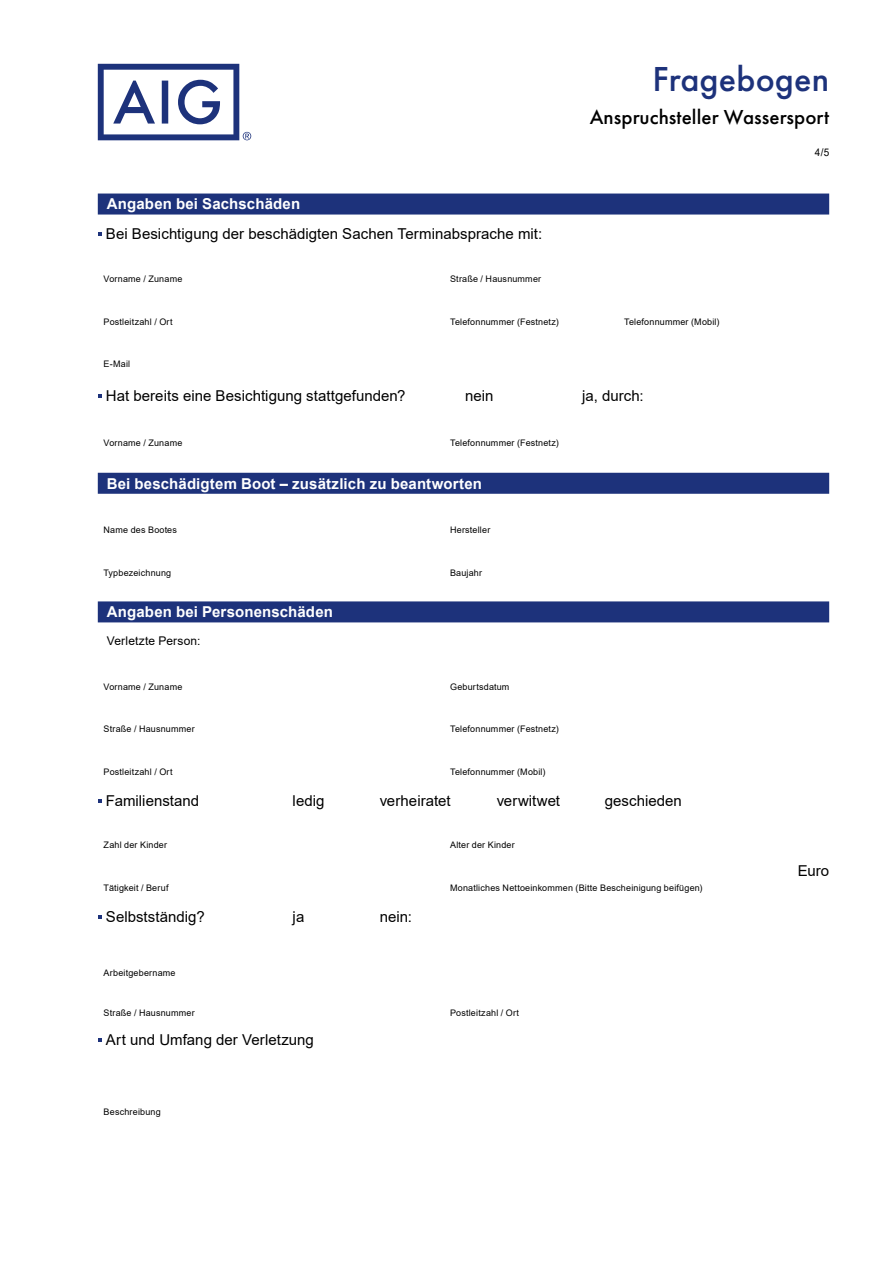
<style>
.page{position:relative;width:893px;height:1263px;background:#fff}
.page>*{position:absolute;margin:0;border:0;box-sizing:border-box;transform-origin:0 0}
.t1{font:500 36px "Futura PT";letter-spacing:.005em;color:#1d327b}
.t2{font:500 21px "Futura PT";letter-spacing:.005em;color:#000}
.t3{font:15px "Arial";letter-spacing:.005em;color:#000}
.t4{font:700 15px "Arial";letter-spacing:.01em;color:#fff}
.t5{font:12px "Arial";letter-spacing:.01em;color:#000}
.t6{font:10.5px "Arial";color:#000;scale:.95 1}
.t7{font:9px "Arial";letter-spacing:.02em;color:#000}
</style>
<div class="page">
<svg style="left:98px;top:64px;width:153px;height:76px"></svg>
<div style="left:98px;top:194px;width:731px;height:21px;background:#1d327b"></div>
<div style="left:98px;top:473px;width:731px;height:21px;background:#1d327b"></div>
<div style="left:98px;top:601px;width:731px;height:21px;background:#1d327b"></div>
<svg style="left:98px;top:232px;width:4px;height:4px"></svg>
<svg style="left:98px;top:394px;width:4px;height:4px"></svg>
<svg style="left:98px;top:799px;width:4px;height:4px"></svg>
<svg style="left:98px;top:915px;width:4px;height:4px"></svg>
<svg style="left:98px;top:1038px;width:4px;height:4px"></svg>
<h1 class="t1" style="left:653px;top:58px;width:178px">Fragebogen</h1>
<h2 class="t2" style="left:590px;top:105px;width:241px">Anspruchsteller Wassersport</h2>
<p class="t6" style="left:815px;top:145px;width:17px">4/5</p>
<h3 class="t4" style="left:107px;top:193px;width:195px">Angaben bei Sachschäden</h3>
<h3 class="t3" style="left:106px;top:223px;width:438px">Bei Besichtigung der beschädigten Sachen Terminabsprache mit:</h3>
<p class="t7" style="left:104px;top:272px;width:80px">Vorname / Zuname</p>
<p class="t7" style="left:450px;top:272px;width:93px">Straße / Hausnummer</p>
<p class="t7" style="left:104px;top:315px;width:71px">Postleitzahl / Ort</p>
<p class="t7" style="left:450px;top:315px;width:110px">Telefonnummer (Festnetz)</p>
<p class="t7" style="left:624px;top:315px;width:97px">Telefonnummer (Mobil)</p>
<p class="t7" style="left:104px;top:358px;width:28px">E-Mail</p>
<h3 class="t3" style="left:106px;top:386px;width:301px">Hat bereits eine Besichtigung stattgefunden?</h3>
<h3 class="t3" style="left:465px;top:386px;width:30px">nein</h3>
<h3 class="t3" style="left:582px;top:386px;width:63px">ja, durch:</h3>
<p class="t7" style="left:104px;top:436px;width:80px">Vorname / Zuname</p>
<p class="t7" style="left:450px;top:436px;width:110px">Telefonnummer (Festnetz)</p>
<h3 class="t4" style="left:107px;top:473px;width:377px">Bei beschädigtem Boot – zusätzlich zu beantworten</h3>
<p class="t7" style="left:104px;top:523px;width:75px">Name des Bootes</p>
<p class="t7" style="left:450px;top:523px;width:42px">Hersteller</p>
<p class="t7" style="left:104px;top:566px;width:69px">Typbezeichnung</p>
<p class="t7" style="left:450px;top:566px;width:34px">Baujahr</p>
<h3 class="t4" style="left:107px;top:601px;width:228px">Angaben bei Personenschäden</h3>
<h3 class="t5" style="left:107px;top:633px;width:95px">Verletzte Person:</h3>
<p class="t7" style="left:104px;top:680px;width:80px">Vorname / Zuname</p>
<p class="t7" style="left:450px;top:680px;width:61px">Geburtsdatum</p>
<p class="t7" style="left:104px;top:723px;width:93px">Straße / Hausnummer</p>
<p class="t7" style="left:450px;top:723px;width:110px">Telefonnummer (Festnetz)</p>
<p class="t7" style="left:104px;top:766px;width:71px">Postleitzahl / Ort</p>
<p class="t7" style="left:450px;top:766px;width:97px">Telefonnummer (Mobil)</p>
<h3 class="t3" style="left:106px;top:791px;width:95px">Familienstand</h3>
<h3 class="t3" style="left:293px;top:791px;width:33px">ledig</h3>
<h3 class="t3" style="left:380px;top:791px;width:72px">verheiratet</h3>
<h3 class="t3" style="left:497px;top:791px;width:65px">verwitwet</h3>
<h3 class="t3" style="left:605px;top:791px;width:79px">geschieden</h3>
<p class="t7" style="left:104px;top:838px;width:65px">Zahl der Kinder</p>
<p class="t7" style="left:450px;top:838px;width:66px">Alter der Kinder</p>
<p class="t7" style="left:104px;top:881px;width:66px">Tätigkeit / Beruf</p>
<p class="t7" style="left:450px;top:881px;width:254px">Monatliches Nettoeinkommen (Bitte Bescheinigung beifügen)</p>
<h3 class="t3" style="left:106px;top:906px;width:100px">Selbstständig?</h3>
<h3 class="t3" style="left:293px;top:906px;width:13px">ja</h3>
<h3 class="t3" style="left:380px;top:906px;width:34px">nein:</h3>
<p class="t7" style="left:104px;top:967px;width:73px">Arbeitgebername</p>
<p class="t7" style="left:104px;top:1006px;width:93px">Straße / Hausnummer</p>
<p class="t7" style="left:450px;top:1006px;width:71px">Postleitzahl / Ort</p>
<h3 class="t3" style="left:106px;top:1030px;width:209px">Art und Umfang der Verletzung</h3>
<p class="t7" style="left:104px;top:1106px;width:59px">Beschreibung</p>
<h3 class="t3" style="left:798px;top:860px;width:33px">Euro</h3>
</div>
